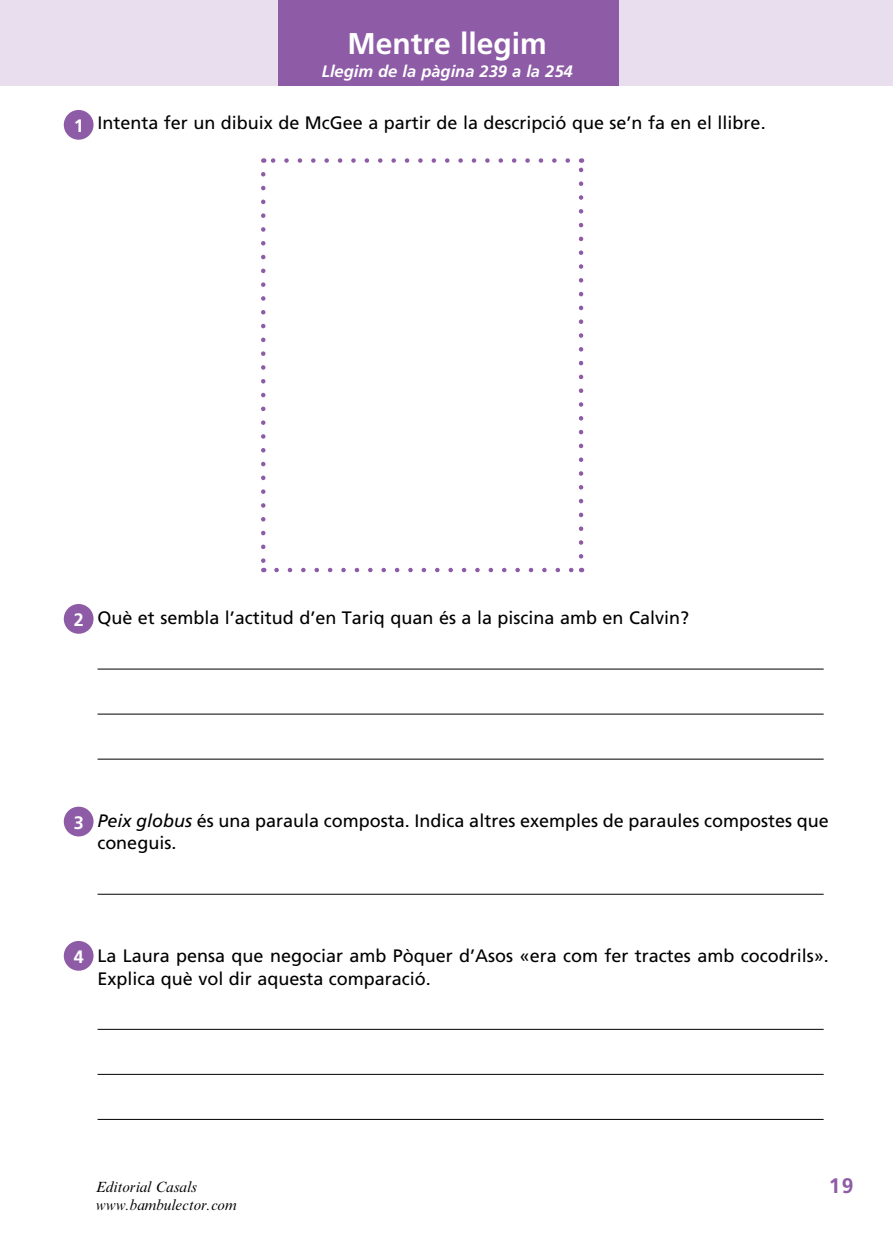
<style>
.page{position:relative;width:893px;height:1234px;background:#fff}
.page>*{position:absolute;margin:0;border:0;box-sizing:border-box;transform-origin:0 0}
.t1{font:700 30px "Frutiger";color:#fff}
.t2{font:700 21px "Frutiger";color:#8e5ba6}
.t3{font:18px/22.5px "Frutiger LT Std";color:#000}
.t4{font:700 18px "Frutiger";color:#fff}
.t5{font:italic 700 16.5px "Frutiger";color:#fff}
.t6{font:italic 15px "Times New Roman MT Std";color:#000}
.s1{font-style:italic}
</style>
<div class="page">
<div style="left:0;top:0;width:893px;height:85px;background:#e8deed"></div>
<hr style="left:98px;top:668px;width:726px;height:1px;background:#000">
<hr style="left:98px;top:713px;width:726px;height:1px;background:#000">
<hr style="left:98px;top:758px;width:726px;height:1px;background:#000">
<hr style="left:98px;top:893px;width:726px;height:1px;background:#000">
<hr style="left:98px;top:1028px;width:726px;height:1px;background:#000">
<hr style="left:98px;top:1073px;width:726px;height:1px;background:#000">
<hr style="left:98px;top:1118px;width:726px;height:1px;background:#000">
<div style="left:278px;top:0;width:340px;height:85px;background:#8e5ba6"></div>
<div style="left:64px;top:110px;width:30px;height:30px;background:#8e5ba6;border-radius:50%"></div>
<div style="left:64px;top:604px;width:30px;height:29px;background:#8e5ba6;border-radius:50%"></div>
<div style="left:64px;top:806px;width:30px;height:30px;background:#8e5ba6;border-radius:50%"></div>
<div style="left:64px;top:940px;width:30px;height:30px;background:#8e5ba6;border-radius:50%"></div>
<svg style="left:276px;top:567px;width:298px;height:5px"></svg>
<svg style="left:270px;top:158px;width:298px;height:5px"></svg>
<svg style="left:261px;top:174px;width:4px;height:398px"></svg>
<svg style="left:579px;top:158px;width:4px;height:398px"></svg>
<p class="t4" style="left:74px;top:115px;width:12px">1</p>
<h1 class="t1" style="left:348px;top:26px;width:201px">Mentre llegim</h1>
<p class="t5" style="left:322px;top:61px;width:252px">Llegim de la pàgina 239 a la 254</p>
<p class="t3" style="left:97px;top:111px;width:670px">Intenta fer un dibuix de McGee a partir de la descripció que se’n fa en el llibre.</p>
<p class="t4" style="left:74px;top:609px;width:12px">2</p>
<p class="t3" style="left:97px;top:606px;width:593px">Què et sembla l’actitud d’en Tariq quan és a la piscina amb en Calvin?</p>
<p class="t4" style="left:74px;top:811px;width:12px">3</p>
<p class="t3" style="left:97px;top:809px;width:733px"><span class="s1">Peix globus</span> és una paraula composta. Indica altres exemples de paraules compostes que coneguis.</p>
<p class="t4" style="left:74px;top:945px;width:12px">4</p>
<p class="t3" style="left:97px;top:944px;width:733px">La Laura pensa que negociar amb Pòquer d’Asos «era com fer tractes amb cocodrils».<br>Explica què vol dir aquesta comparació.</p>
<p class="t6" style="left:96px;top:1177px;width:102px">Editorial Casals</p>
<p class="t2" style="left:829px;top:1173px;width:26px">19</p>
<p class="t6" style="left:96px;top:1195px;width:142px">www.bambulector.com</p>
</div>
